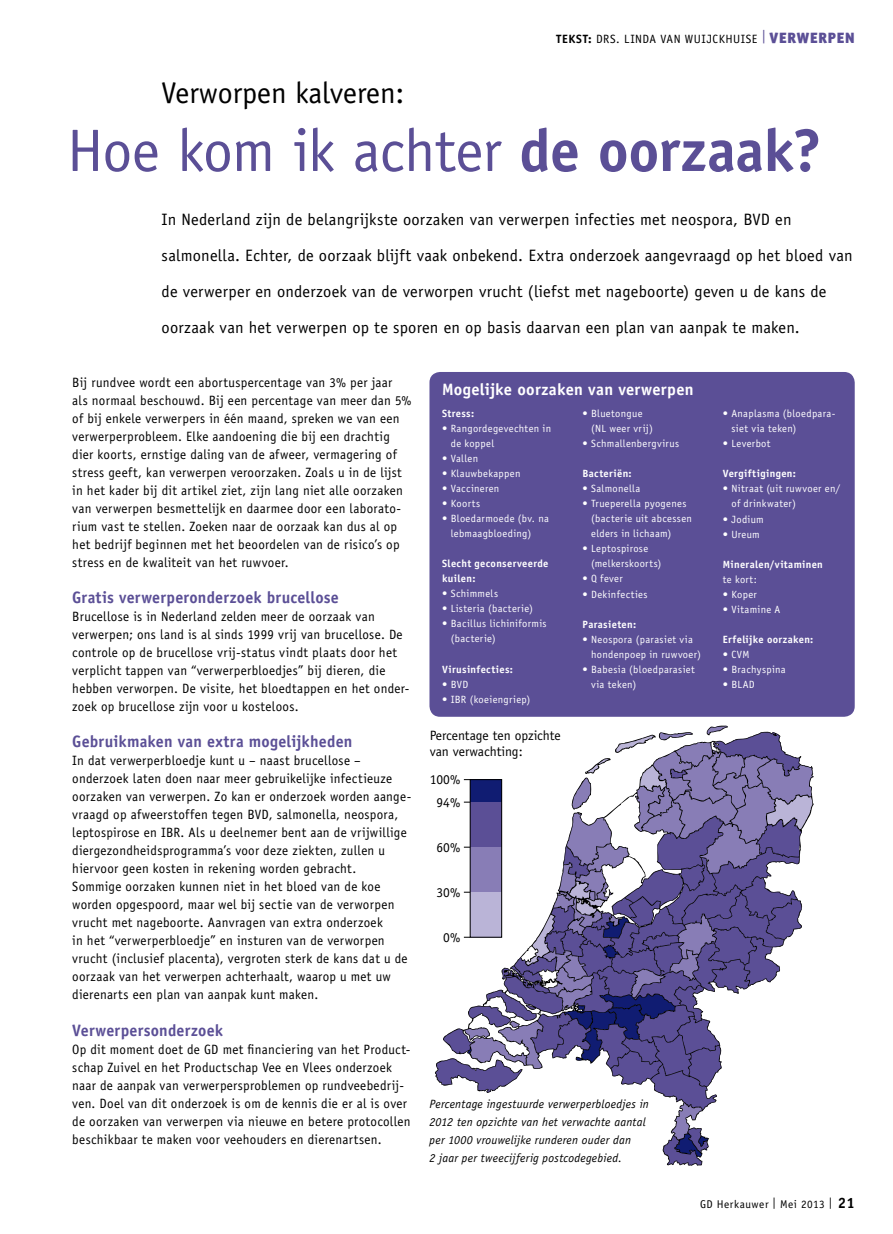
<style>
.page{position:relative;width:893px;height:1234px;background:#fff}
.page>*{position:absolute;margin:0;border:0;box-sizing:border-box;transform-origin:0 0}
.t1{font:60px "Officina Sans Std";letter-spacing:-.015em;color:#5b4f96}
.t2{font:30px "Officina Sans Std";color:#000}
.t3{font:16.5px/36px "Officina Sans Std";letter-spacing:.015em;color:#000}
.t4{font:700 16.5px "Officina Sans Std";letter-spacing:.015em;color:#5b4f96}
.t5{font:700 16.5px "Officina Sans Std";letter-spacing:.015em;color:#fff}
.t6{font:13.5px/18px "Officina Sans Std";letter-spacing:.02em;color:#000}
.t7{font:13.5px/16.2px "Officina Sans Std";color:#000}
.t8{font:italic 12px/18px "Officina Sans Std";letter-spacing:.02em;color:#000}
.t9{font:12px "Officina Sans Std";letter-spacing:.04em;color:#000}
.t10{font:11.25px "Officina Sans Std";letter-spacing:.045em;color:#000}
.t11{font:10.5px/15px "Officina Sans Std";letter-spacing:.03em;color:#fff}
.t12{font:700 10.5px/15px "Officina Sans Std";letter-spacing:.03em;color:#fff}
.s1{font-weight:700}
.s2{font-family:"Officina Sans ITC Std";font-weight:900;font-size:15px;color:#5b4f96}
.s3{font-weight:700;font-size:15px}
</style>
<div class="page">
<svg style="left:435px;top:725px;width:378px;height:439px"></svg>
<div style="left:429px;top:372px;width:426px;height:344px;background:#5b4f96;border-radius:11px"></div>
<h2 class="t2" style="left:162px;top:75px;width:244px">Verworpen kalveren:</h2>
<p class="t9" style="left:556px;top:31px;width:300px"><span class="s1">tekst:</span> DRS. LINDA VAN WUIJCKHUISE <sup>|</sup> <span class="s2">VERWERPEN</span></p>
<h1 class="t1" style="left:67px;top:115px;width:756px">Hoe kom ik achter <span class="s1">de oorzaak?</span></h1>
<p class="t3" style="left:162px;top:201px;width:693px">In Nederland zijn de belangrijkste oorzaken van verwerpen infecties met neospora, BVD en salmonella. Echter, de oorzaak blijft vaak onbekend. Extra onderzoek aangevraagd op het bloed van de verwerper en onderzoek van de verworpen vrucht (liefst met nageboorte) geven u de kans de oorzaak van het verwerpen op te sporen en op basis daarvan een plan van aanpak te maken.</p>
<p class="t6" style="left:72px;top:373px;width:341px">Bij rundvee wordt een abortuspercentage van 3% per jaar<br>als normaal beschouwd. Bij een percentage van meer dan 5% of bij enkele verwerpers in één maand, spreken we van een verwerperprobleem. Elke aandoening die bij een drachtig dier koorts, ernstige daling van de afweer, vermagering of stress geeft, kan verwerpen veroorzaken. Zoals u in de lijst in het kader bij dit artikel ziet, zijn lang niet alle oorzaken van verwerpen besmettelijk en daarmee door een laborato&shy;rium vast te stellen. Zoeken naar de oorzaak kan dus al op het bedrijf beginnen met het beoordelen van de risico’s op stress en de kwaliteit van het ruwvoer.</p>
<p class="t4" style="left:72px;top:587px;width:268px">Gratis verwerperonderzoek brucellose</p>
<p class="t6" style="left:72px;top:607px;width:339px">Brucellose is in Nederland zelden meer de oorzaak van verwerpen; ons land is al sinds 1999 vrij van brucellose. De controle op de brucellose vrij-status vindt plaats door het verplicht tappen van “verwerperbloedjes” bij dieren, die hebben verworpen. De visite, het bloedtappen en het onder&shy;zoek op brucellose zijn voor u kosteloos.</p>
<p class="t4" style="left:72px;top:731px;width:282px">Gebruikmaken van extra mogelijkheden</p>
<p class="t6" style="left:72px;top:751px;width:341px">In dat verwerperbloedje kunt u – naast brucellose – onderzoek laten doen naar meer gebruikelijke infectieuze oorzaken van verwerpen. Zo kan er onderzoek worden aange&shy;vraagd op afweerstoffen tegen BVD, salmonella, neospora, leptospirose en IBR. Als u deelnemer bent aan de vrijwillige diergezondheidsprogramma’s voor deze ziekten, zullen u hiervoor geen kosten in rekening worden gebracht.<br>Sommige oorzaken kunnen niet in het bloed van de koe worden opgespoord, maar wel bij sectie van de verworpen vrucht met nageboorte. Aanvragen van extra onderzoek<br>in het “verwerperbloedje” en insturen van de verworpen vrucht (inclusief placenta), vergroten sterk de kans dat u de oorzaak van het verwerpen achterhaalt, waarop u met uw dierenarts een plan van aanpak kunt maken.</p>
<p class="t4" style="left:72px;top:1019px;width:152px">Verwerpersonderzoek</p>
<p class="t6" style="left:72px;top:1039px;width:340px">Op dit moment doet de GD met financiering van het Product&shy;schap Zuivel en het Productschap Vee en Vlees onderzoek naar de aanpak van verwerpersproblemen op rundveebedrij&shy;ven. Doel van dit onderzoek is om de kennis die er al is over de oorzaken van verwerpen via nieuwe en betere protocollen beschikbaar te maken voor veehouders en dierenartsen.</p>
<p class="t5" style="left:442px;top:379px;width:253px">Mogelijke oorzaken van verwerpen</p>
<p class="t12" style="left:442px;top:406px;width:33px">Stress:</p>
<p class="t11" style="left:451px;top:421px;width:102px;text-indent:-9px">• Rangordegevechten in de koppel</p>
<p class="t11" style="left:442px;top:451px;width:37px">• Vallen</p>
<p class="t11" style="left:442px;top:466px;width:80px">• Klauwbekappen</p>
<p class="t11" style="left:442px;top:481px;width:59px">• Vaccineren</p>
<p class="t11" style="left:442px;top:496px;width:39px">• Koorts</p>
<p class="t11" style="left:451px;top:511px;width:100px;text-indent:-9px">• Bloedarmoede (bv. na lebmaagbloeding)</p>
<p class="t12" style="left:442px;top:556px;width:108px">Slecht geconserveerde kuilen:</p>
<p class="t11" style="left:442px;top:586px;width:57px">• Schimmels</p>
<p class="t11" style="left:442px;top:601px;width:92px">• Listeria (bacterie)</p>
<p class="t11" style="left:451px;top:616px;width:97px;text-indent:-9px">• Bacillus lichiniformis (bacterie)</p>
<p class="t12" style="left:442px;top:661px;width:72px">Virusinfecties:</p>
<p class="t11" style="left:442px;top:676px;width:27px">• BVD</p>
<p class="t11" style="left:442px;top:691px;width:90px">• IBR (koeiengriep)</p>
<p class="t7" style="left:430px;top:727px;width:133px">Percentage ten opzichte van verwachting:</p>
<p class="t6" style="left:430px;top:768px;width:32px;line-height:22.5px;text-align:center">100%<br>94%</p>
<p class="t6" style="left:436px;top:837px;width:25px">60%</p>
<p class="t6" style="left:436px;top:882px;width:25px">30%</p>
<p class="t6" style="left:443px;top:927px;width:18px">0%</p>
<p class="t11" style="left:591px;top:406px;width:63px;text-indent:-9px">• Bluetongue (NL weer vrij)</p>
<p class="t11" style="left:583px;top:436px;width:98px">• Schmallenbergvirus</p>
<p class="t12" style="left:583px;top:466px;width:51px">Bacteriën:</p>
<p class="t11" style="left:583px;top:481px;width:59px">• Salmonella</p>
<p class="t11" style="left:591px;top:496px;width:102px;text-indent:-9px">• Trueperella pyogenes (bacterie uit abcessen elders in lichaam)</p>
<p class="t11" style="left:591px;top:541px;width:72px;text-indent:-9px">• Leptospirose (melkerskoorts)</p>
<p class="t11" style="left:583px;top:571px;width:42px">• Q fever</p>
<p class="t11" style="left:583px;top:586px;width:67px">• Dekinfecties</p>
<p class="t12" style="left:583px;top:616px;width:55px">Parasieten:</p>
<p class="t11" style="left:591px;top:631px;width:111px;text-indent:-9px">• Neospora (parasiet via hondenpoep in ruwvoer)</p>
<p class="t11" style="left:591px;top:661px;width:105px;text-indent:-9px">• Babesia (bloedparasiet via teken)</p>
<p class="t11" style="left:731px;top:406px;width:105px;text-indent:-9px">• Anaplasma (bloedpara&shy;siet via teken)</p>
<p class="t11" style="left:723px;top:436px;width:49px">• Leverbot</p>
<p class="t12" style="left:723px;top:466px;width:75px">Vergiftigingen:</p>
<p class="t11" style="left:731px;top:481px;width:110px;text-indent:-9px">• Nitraat (uit ruwvoer en/ of drinkwater)</p>
<p class="t11" style="left:723px;top:511px;width:42px">• Jodium</p>
<p class="t11" style="left:723px;top:526px;width:38px">• Ureum</p>
<p class="t12" style="left:723px;top:556px;width:102px">Mineralen/vitaminen</p>
<p class="t11" style="left:723px;top:571px;width:36px">te kort:</p>
<p class="t11" style="left:723px;top:586px;width:35px">• Koper</p>
<p class="t11" style="left:723px;top:601px;width:59px">• Vitamine A</p>
<p class="t12" style="left:723px;top:631px;width:92px">Erfelijke oorzaken:</p>
<p class="t11" style="left:723px;top:646px;width:28px">• CVM</p>
<p class="t11" style="left:723px;top:661px;width:64px">• Brachyspina</p>
<p class="t11" style="left:723px;top:676px;width:33px">• BLAD</p>
<p class="t8" style="left:429px;top:1094px;width:221px">Percentage ingestuurde verwerperbloedjes in 2012 ten opzichte van het verwachte aantal per 1000 vrouwelijke runderen ouder dan<br>2 jaar per tweecijferig postcodegebied.</p>
<p class="t10" style="left:700px;top:1197px;width:156px">GD Herkauwer | Mei 2013 | <span class="s3">21</span></p>
</div>
